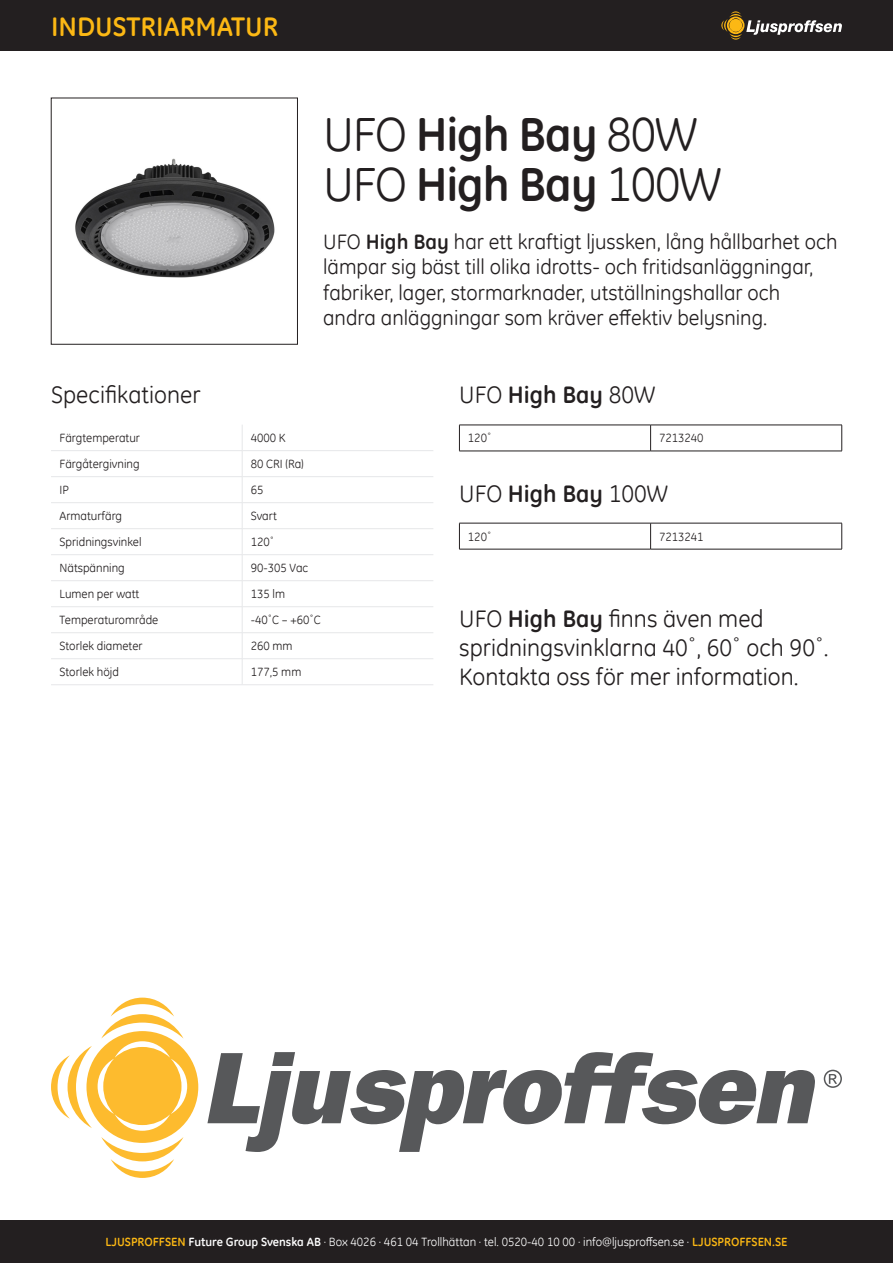
<style>
.page{position:relative;width:893px;height:1263px;background:#fff}
.page>*{position:absolute;margin:0;border:0;box-sizing:border-box;transform-origin:0 0}
.t1{font:48px "GE Inspira";letter-spacing:-.025em;color:#231f20}
.t2{font:700 48px "GE Inspira";letter-spacing:-.025em;color:#231f20}
.t3{font:700 27px "GE Inspira";color:#fcb814}
.t4{font:24px/28.8px "GE Inspira";color:#231f20}
.t5{font:700 24px "GE Inspira";color:#231f20}
.t6{font:21px/25.2px "GE Inspira";color:#231f20}
.t7{font:12px "GE Inspira";color:#231f20}
.t8{font:12px "GE Inspira";color:#fff}
.s1{font-weight:400}
.s2{font-weight:700}
.s3{font-weight:700;color:#fcb814}
</style>
<div class="page">
<div style="left:0;top:0;width:893px;height:51px;background:#231f20"></div>
<svg style="left:721px;top:11px;width:121px;height:29px"></svg>
<div style="left:0;top:1220px;width:893px;height:43px;background:#231f20"></div>
<hr style="left:51px;top:450px;width:191px;height:1px;background:#e6e7e9">
<hr style="left:242px;top:450px;width:191px;height:1px;background:#e6e7e9">
<hr style="left:51px;top:476px;width:191px;height:1px;background:#e6e7e9">
<hr style="left:242px;top:476px;width:191px;height:1px;background:#e6e7e9">
<hr style="left:51px;top:502px;width:191px;height:1px;background:#e6e7e9">
<hr style="left:242px;top:502px;width:191px;height:1px;background:#e6e7e9">
<hr style="left:51px;top:528px;width:191px;height:1px;background:#e6e7e9">
<hr style="left:242px;top:528px;width:191px;height:1px;background:#e6e7e9">
<hr style="left:51px;top:554px;width:191px;height:1px;background:#e6e7e9">
<hr style="left:242px;top:554px;width:191px;height:1px;background:#e6e7e9">
<hr style="left:51px;top:580px;width:191px;height:1px;background:#e6e7e9">
<hr style="left:242px;top:580px;width:191px;height:1px;background:#e6e7e9">
<hr style="left:51px;top:606px;width:191px;height:1px;background:#e6e7e9">
<hr style="left:242px;top:606px;width:191px;height:1px;background:#e6e7e9">
<hr style="left:51px;top:632px;width:191px;height:1px;background:#e6e7e9">
<hr style="left:242px;top:632px;width:191px;height:1px;background:#e6e7e9">
<hr style="left:51px;top:658px;width:191px;height:1px;background:#e6e7e9">
<hr style="left:242px;top:658px;width:191px;height:1px;background:#e6e7e9">
<svg style="left:242px;top:425px;width:1px;height:259px"></svg>
<hr style="left:51px;top:684px;width:191px;height:1px;background:#e6e7e9">
<hr style="left:242px;top:684px;width:191px;height:1px;background:#e6e7e9">
<hr style="left:459px;top:425px;width:192px;height:1px;background:#231f20">
<svg style="left:459px;top:425px;width:1px;height:26px"></svg>
<hr style="left:651px;top:425px;width:191px;height:1px;background:#231f20">
<svg style="left:650px;top:425px;width:1px;height:26px"></svg>
<svg style="left:841px;top:425px;width:1px;height:26px"></svg>
<hr style="left:459px;top:451px;width:192px;height:1px;background:#231f20">
<hr style="left:651px;top:451px;width:191px;height:1px;background:#231f20">
<hr style="left:459px;top:523px;width:192px;height:1px;background:#231f20">
<svg style="left:459px;top:523px;width:1px;height:26px"></svg>
<hr style="left:651px;top:523px;width:191px;height:1px;background:#231f20">
<svg style="left:650px;top:523px;width:1px;height:26px"></svg>
<svg style="left:841px;top:523px;width:1px;height:26px"></svg>
<hr style="left:459px;top:549px;width:192px;height:1px;background:#231f20">
<hr style="left:651px;top:549px;width:191px;height:1px;background:#231f20">
<img style="left:75px;top:158px;width:200px;height:120px">
<svg style="left:51px;top:997px;width:147px;height:181px"></svg>
<svg style="left:207px;top:1052px;width:608px;height:100px"></svg>
<svg style="left:824px;top:1070px;width:18px;height:18px"></svg>
<p class="t3" style="left:51px;top:9px;width:229px">INDUSTRIARMATUR</p>
<p class="t2" style="left:323px;top:103px;width:376px"><span class="s1">UFO</span> High Bay <span class="s1">80W</span></p>
<p class="t1" style="left:323px;top:153px;width:400px">UFO <span class="s2">High Bay</span> 100W</p>
<p class="t6" style="left:323px;top:229px;width:516px">UFO <span class="s2">High Bay</span> har ett kraftigt ljussken, lång hållbarhet och lämpar sig bäst till olika idrotts- och fritidsanläggningar, fabriker, lager, stormarknader, utställningshallar och andra anläggningar som kräver effektiv belysning.</p>
<p class="t4" style="left:51px;top:380px;width:151px">Specifikationer</p>
<p class="t7" style="left:60px;top:430px;width:82px">Färgtemperatur</p>
<p class="t7" style="left:251px;top:430px;width:37px">4000 K</p>
<p class="t7" style="left:60px;top:456px;width:82px">Färgåtergivning</p>
<p class="t7" style="left:251px;top:456px;width:55px">80 CRI (Ra)</p>
<p class="t7" style="left:60px;top:482px;width:11px">IP</p>
<p class="t7" style="left:251px;top:482px;width:14px">65</p>
<p class="t7" style="left:60px;top:508px;width:64px">Armaturfärg</p>
<p class="t7" style="left:251px;top:508px;width:28px">Svart</p>
<p class="t7" style="left:60px;top:534px;width:84px">Spridningsvinkel</p>
<p class="t7" style="left:251px;top:534px;width:25px">120˚</p>
<p class="t7" style="left:60px;top:560px;width:67px">Nätspänning</p>
<p class="t7" style="left:251px;top:560px;width:59px">90-305 Vac</p>
<p class="t7" style="left:60px;top:586px;width:81px">Lumen per watt</p>
<p class="t7" style="left:251px;top:586px;width:36px">135 lm</p>
<p class="t7" style="left:60px;top:612px;width:100px">Temperaturområde</p>
<p class="t7" style="left:251px;top:612px;width:72px">-40˚C – +60˚C</p>
<p class="t7" style="left:60px;top:638px;width:85px">Storlek diameter</p>
<p class="t7" style="left:251px;top:638px;width:43px">260 mm</p>
<p class="t7" style="left:60px;top:664px;width:61px">Storlek höjd</p>
<p class="t7" style="left:251px;top:664px;width:52px">177,5 mm</p>
<p class="t5" style="left:459px;top:380px;width:198px"><span class="s1">UFO</span> High Bay <span class="s1">80W</span></p>
<p class="t7" style="left:468px;top:431px;width:25px">120˚</p>
<p class="t7" style="left:659px;top:431px;width:46px">7213240</p>
<p class="t4" style="left:459px;top:478px;width:210px">UFO <span class="s2">High Bay</span> 100W</p>
<p class="t7" style="left:468px;top:529px;width:25px">120˚</p>
<p class="t7" style="left:659px;top:529px;width:46px">7213241</p>
<p class="t4" style="left:459px;top:604px;width:371px">UFO <span class="s2">High Bay</span> finns även med spridningsvinklarna 40˚, 60˚ och 90˚.<br>Kontakta oss för mer information.</p>
<p class="t8" style="left:106px;top:1234px;width:683px"><span class="s3">LJUSPROFFSEN</span> <span class="s2">Future Group Svenska AB</span> · Box 4026 · 461 04 Trollhättan · tel. 0520-40 10 00 · info@ljusproffsen.se · <span class="s3">LJUSPROFFSEN.SE</span></p>
</div>
